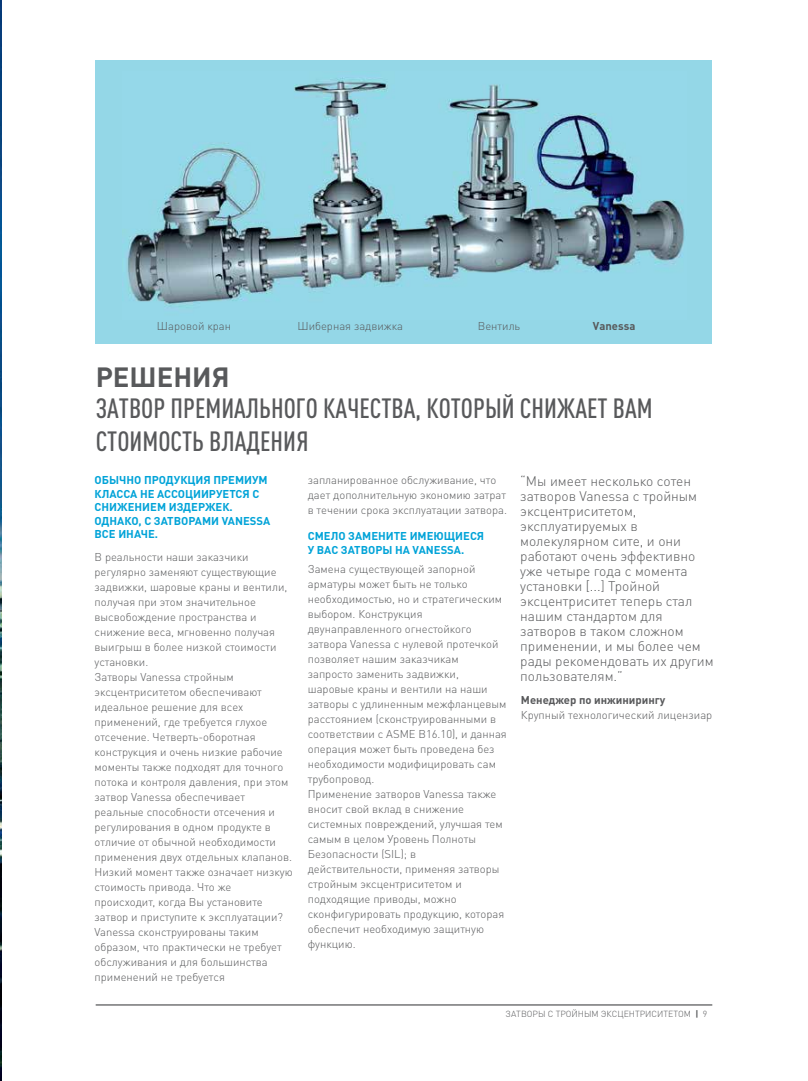
<style>
.page{position:relative;width:808px;height:1081px;background:#fff}
.page>*{position:absolute;margin:0;border:0;box-sizing:border-box;transform-origin:0 0}
.t1{font:500 condensed 27.5px/33px "DIN Pro";color:#58595b}
.t2{font:700 27.5px "DIN Pro";color:#58595b}
.t3{font:300 13.75px/15px "DIN Pro";color:#58595b}
.t4{font:300 11.25px/15px "DIN Pro";color:#58595b}
.t5{font:700 11.25px/13.5px "DIN Pro";color:#00a3d8}
.t6{font:700 11.25px "DIN Pro";color:#58595b}
.t7{font:300 8.75px "DIN Pro";color:#58595b}
.t8{font:700 8.75px "DIN Pro";color:#58595b}
.s1{font-weight:300}
</style>
<div class="page">
<img style="left:0;top:1px;width:1px;height:1079px">
<hr style="left:96px;top:1004px;width:616px;height:1px;background:#58595b">
<div style="left:96px;top:60px;width:616px;height:284px;background:#94d7e7"></div>
<img style="left:127px;top:77px;width:557px;height:229px">
<p class="t4" style="left:157px;top:318px;width:76px">Шаровой кран</p>
<p class="t4" style="left:297px;top:318px;width:107px">Шиберная задвижка</p>
<p class="t4" style="left:478px;top:318px;width:44px">Вентиль</p>
<p class="t6" style="left:593px;top:319px;width:44px">Vanessa</p>
<h1 class="t2" style="left:96px;top:358px;width:135px">РЕШЕНИЯ</h1>
<h1 class="t1" style="left:96px;top:389px;width:558px">ЗАТВОР ПРЕМИАЛЬНОГО КАЧЕСТВА, КОТОРЫЙ СНИЖАЕТ ВАМ<br>СТОИМОСТЬ ВЛАДЕНИЯ</h1>
<p class="t5" style="left:95px;top:473px;width:177px">ОБЫЧНО ПРОДУКЦИЯ ПРЕМИУМ<br>КЛАССА НЕ АССОЦИИРУЕТСЯ С<br>СНИЖЕНИЕМ ИЗДЕРЖЕК.<br>ОДНАКО, С ЗАТВОРАМИ VANESSA<br>ВСЕ ИНАЧЕ.</p>
<p class="t4" style="left:95px;top:548px;width:200px">В реальности наши заказчики регулярно заменяют существующие задвижки, шаровые краны и вентили, получая при этом значительное высвобождение пространства и снижение веса, мгновенно получая выигрыш в более низкой стоимости установки.<br>Затворы Vanessa стройным эксцентриситетом обеспечивают идеальное решение для всех применений, где требуется глухое отсечение. Четверть-оборотная конструкция и очень низкие рабочие моменты также подходят для точного потока и контроля давления, при этом затвор Vanessa обеспечивает реальные способности отсечения и регулирования в одном продукте в отличие от обычной необходимости применения двух отдельных клапанов.<br>Низкий момент также означает низкую стоимость привода. Что же происходит, когда Вы установите затвор и приступите к эксплуатации?<br>Vanessa сконструированы таким образом, что практически не требует обслуживания и для большинства применений не требуется</p>
<p class="t4" style="left:308px;top:472px;width:201px">запланированное обслуживание, что дает дополнительную экономию затрат в течении срока эксплуатации затвора.</p>
<p class="t5" style="left:308px;top:529px;width:178px">СМЕЛО ЗАМЕНИТЕ ИМЕЮЩИЕСЯ<br>У ВАС ЗАТВОРЫ НА VANESSA.</p>
<p class="t4" style="left:308px;top:561px;width:201px">Замена существующей запорной арматуры может быть не только необходимостью, но и стратегическим выбором. Конструкция двунаправленного огнестойкого затвора Vanessa с нулевой протечкой позволяет нашим заказчикам запросто заменить задвижки, шаровые краны и вентили на наши затворы с удлиненным межфланцевым расстоянием (сконструированными в соответствии c ASME В16.10), и данная операция может быть проведена без необходимости модифицировать сам трубопровод.<br>Применение затворов Vanessa также вносит свой вклад в снижение системных повреждений, улучшая тем самым в целом Уровень Полноты<br>Безопасности (SIL); в действительности, применяя затворы стройным эксцентриситетом и подходящие приводы, можно сконфигурировать продукцию, которая обеспечит необходимую защитную функцию.</p>
<p class="t3" style="left:520px;top:473px;width:195px">“Мы имеет несколько сотен затворов Vanessa с тройным эксцентриситетом, эксплуатируемых в молекулярном сите, и они работают очень эффективно уже четыре года с момента установки [...] Тройной эксцентриситет теперь стал нашим стандартом для затворов в таком сложном применении, и мы более чем рады рекомендовать их другим пользователям.”</p>
<p class="t6" style="left:521px;top:692px;width:146px">Менеджер по инжинирингу</p>
<p class="t4" style="left:521px;top:707px;width:193px">Крупный технологический лицензиар</p>
<p class="t7" style="left:506px;top:1008px;width:187px">ЗАТВОРЫ С ТРОЙНЫМ ЭКСЦЕНТРИСИТЕТОМ</p>
<p class="t8" style="left:695px;top:1008px;width:13px">| <span class="s1">9</span></p>
</div>
